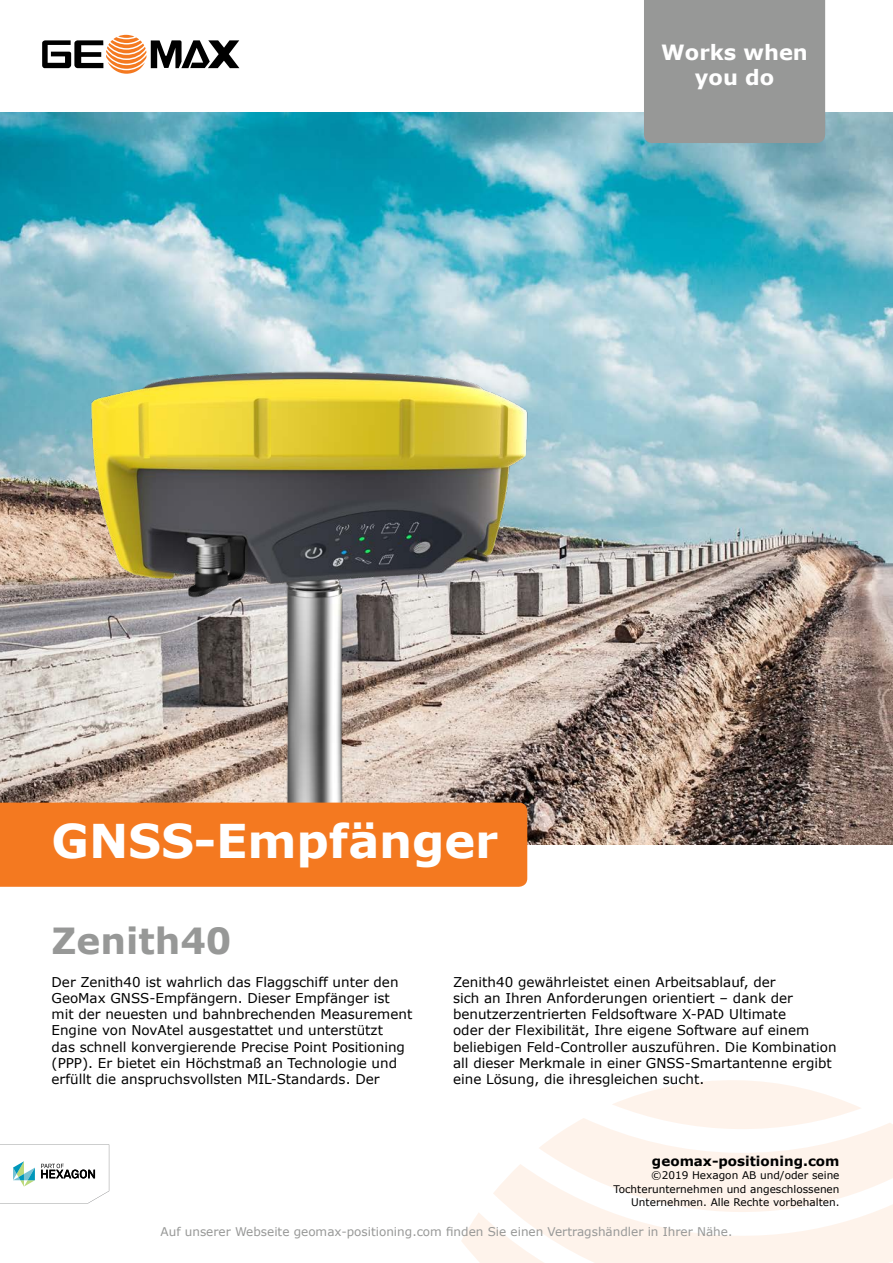
<style>
.page{position:relative;width:893px;height:1263px;background:#fff}
.page>*{position:absolute;margin:0;border:0;box-sizing:border-box;transform-origin:0 0}
.t1{font:700 46.5px "Verdana";letter-spacing:-.005em;color:#fff}
.t2{font:700 36px "Verdana";color:#979897}
.t3{font:700 21px/25.2px "Verdana";color:#fff;text-align:center}
.t4{font:13.5px/16.2px "Verdana";color:#000}
.t5{font:700 13.5px "Verdana";color:#000}
.t6{font:12px "Verdana";color:#979897}
.t7{font:10.5px/13.5px "Verdana";color:#000;text-align:right}
</style>
<div class="page">
<img style="left:0;top:112px;width:893px;height:733px">
<img style="left:52px;top:305px;width:528px;height:499px">
<svg style="left:461px;top:1080px;width:432px;height:183px"></svg>
<div style="left:644px;top:0;width:181px;height:143px;background:#979897"></div>
<svg style="left:0;top:1144px;width:109px;height:59px"></svg>
<hr style="left:118px;top:35px;width:16px;height:3px;background:#f47920;border-radius:50%">
<svg style="left:42px;top:37px;width:197px;height:37px"></svg>
<div style="left:0;top:803px;width:527px;height:84px;background:#f47920"></div>
<h3 class="t3" style="left:661px;top:39px;width:148px">Works when you do</h3>
<h1 class="t1" style="left:52px;top:808px;width:448px">GNSS-Empfänger</h1>
<h2 class="t2" style="left:52px;top:915px;width:182px">Zenith40</h2>
<p class="t4" style="left:52px;top:974px;width:362px">Der Zenith40 ist wahrlich das Flaggschiff unter den GeoMax GNSS-Empfängern. Dieser Empfänger ist mit der neuesten und bahnbrechenden Measurement Engine von NovAtel ausgestattet und unterstützt<br>das schnell konvergierende Precise Point Positioning (PPP). Er bietet ein Höchstmaß an Technologie und erfüllt die anspruchsvollsten MIL-Standards. Der</p>
<p class="t4" style="left:453px;top:974px;width:385px">Zenith40 gewährleistet einen Arbeitsablauf, der<br>sich an Ihren Anforderungen orientiert – dank der benutzerzentrierten Feldsoftware X-PAD Ultimate<br>oder der Flexibilität, Ihre eigene Software auf einem beliebigen Feld-Controller auszuführen. Die Kombination all dieser Merkmale in einer GNSS-Smartantenne ergibt eine Lösung, die ihresgleichen sucht.</p>
<p class="t5" style="left:652px;top:1151px;width:189px">geomax-positioning.com</p>
<p class="t7" style="left:613px;top:1168px;width:228px">©2019 Hexagon AB und/oder seine<br>Tochterunternehmen und angeschlossenen<br>Unternehmen. Alle Rechte vorbehalten.</p>
<p class="t6" style="left:161px;top:1223px;width:573px">Auf unserer Webseite geomax-positioning.com finden Sie einen Vertragshändler in Ihrer Nähe.</p>
</div>
